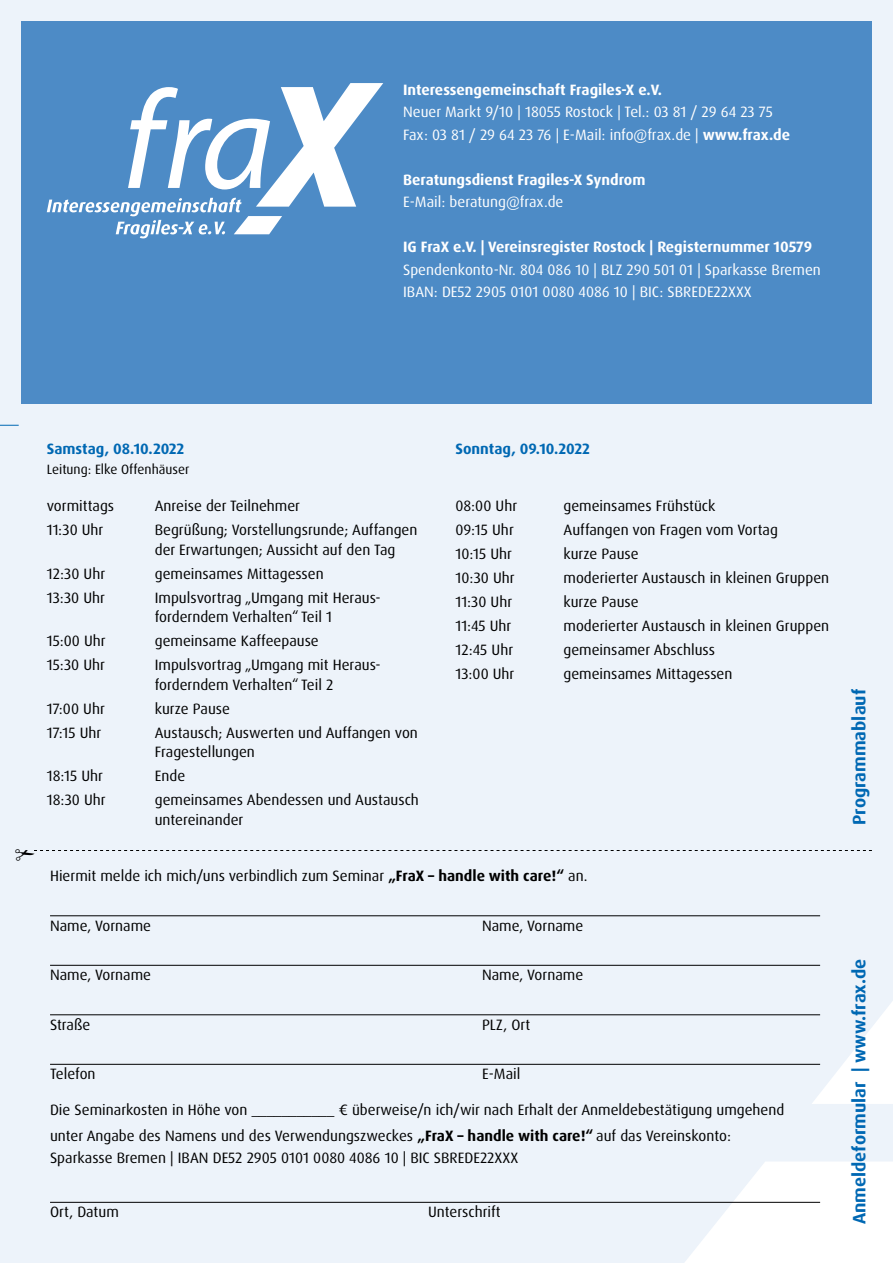
<style>
.page{position:relative;width:893px;height:1263px;background:#edf3fa}
.page>*{position:absolute;margin:0;border:0;box-sizing:border-box;transform-origin:0 0}
.t1{font:700 18px "Dax Pro";color:#0068b3}
.t2{font:15px/19.5px "Dax Pro";color:#000}
.t3{font:15px/22.5px "Dax Pro";color:#fff}
.t4{font:700 15px "Dax Pro";color:#fff}
.t5{font:700 15px "Dax Pro";color:#0068b3}
.t6{font:13.5px "Dax Pro";color:#000}
.s1{font-weight:700}
</style>
<div class="page">
<svg style="left:811px;top:1001px;width:82px;height:103px"></svg>
<svg style="left:684px;top:1162px;width:209px;height:101px"></svg>
<div style="left:21px;top:21px;width:851px;height:383px;background:#4d8bc6"></div>
<svg style="left:47px;top:83px;width:336px;height:155px"></svg>
<hr style="left:50px;top:915px;width:770px;height:1px;background:#000">
<hr style="left:50px;top:965px;width:770px;height:1px;background:#000">
<hr style="left:50px;top:1014px;width:770px;height:1px;background:#000">
<hr style="left:50px;top:1064px;width:770px;height:1px;background:#000">
<hr style="left:50px;top:1202px;width:770px;height:1px;background:#000">
<svg style="left:0;top:425px;width:19px;height:1px"></svg>
<svg style="left:34px;top:850px;width:838px;height:1px"></svg>
<p class="t4" style="left:403px;top:80px;width:260px">Interessengemeinschaft Fragiles-X e.V.</p>
<p class="t3" style="left:403px;top:101px;width:389px">Neuer Markt 9/10 | 18055 Rostock | Tel.: 03 81 / 29 64 23 75<br>Fax: 03 81 / 29 64 23 76 | E-Mail: info@frax.de | <span class="s1">www.frax.de</span></p>
<p class="t4" style="left:403px;top:170px;width:244px">Beratungsdienst Fragiles-X Syndrom</p>
<p class="t3" style="left:403px;top:191px;width:162px">E-Mail: beratung@frax.de</p>
<p class="t4" style="left:403px;top:237px;width:411px">IG FraX e.V. | Vereinsregister Rostock | Registernummer 10579</p>
<p class="t3" style="left:403px;top:258px;width:419px">Spendenkonto-Nr. 804 086 10 | BLZ 290 501 01 | Sparkasse Bremen<br>IBAN: DE52 2905 0101 0080 4086 10 | BIC: SBREDE22XXX</p>
<p class="t5" style="left:47px;top:439px;width:139px">Samstag, 08.10.2022</p>
<p class="t6" style="left:47px;top:460px;width:144px">Leitung: Elke Offenhäuser</p>
<p class="t2" style="left:47px;top:496px;width:69px">vormittags</p>
<p class="t2" style="left:155px;top:496px;width:147px">Anreise der Teilnehmer</p>
<p class="t2" style="left:47px;top:520px;width:58px">11:30 Uhr</p>
<p class="t2" style="left:155px;top:520px;width:264px">Begrüßung; Vorstellungsrunde; Auffangen der Erwartungen; Aussicht auf den Tag</p>
<p class="t2" style="left:47px;top:564px;width:60px">12:30 Uhr</p>
<p class="t2" style="left:155px;top:564px;width:170px">gemeinsames Mittagessen</p>
<p class="t2" style="left:47px;top:588px;width:60px">13:30 Uhr</p>
<p class="t2" style="left:155px;top:588px;width:227px">Impulsvortrag „Umgang mit Heraus&shy;forderndem Verhalten“ Teil 1</p>
<p class="t2" style="left:47px;top:631px;width:60px">15:00 Uhr</p>
<p class="t2" style="left:155px;top:631px;width:166px">gemeinsame Kaffeepause</p>
<p class="t2" style="left:47px;top:655px;width:60px">15:30 Uhr</p>
<p class="t2" style="left:155px;top:655px;width:227px">Impulsvortrag „Umgang mit Heraus&shy;forderndem Verhalten“ Teil 2</p>
<p class="t2" style="left:47px;top:699px;width:60px">17:00 Uhr</p>
<p class="t2" style="left:155px;top:699px;width:77px">kurze Pause</p>
<p class="t2" style="left:47px;top:723px;width:56px">17:15 Uhr</p>
<p class="t2" style="left:155px;top:723px;width:265px">Austausch; Auswerten und Auffangen von<br>Fragestellungen</p>
<p class="t2" style="left:47px;top:766px;width:58px">18:15 Uhr</p>
<p class="t2" style="left:155px;top:766px;width:32px">Ende</p>
<p class="t2" style="left:47px;top:790px;width:60px">18:30 Uhr</p>
<p class="t2" style="left:155px;top:790px;width:266px">gemeinsames Abendessen und Austausch untereinander</p>
<p class="t5" style="left:455px;top:439px;width:136px">Sonntag, 09.10.2022</p>
<p class="t2" style="left:455px;top:496px;width:63px">08:00 Uhr</p>
<p class="t2" style="left:563px;top:496px;width:153px">gemeinsames Frühstück</p>
<p class="t2" style="left:455px;top:520px;width:60px">09:15 Uhr</p>
<p class="t2" style="left:563px;top:520px;width:216px">Auffangen von Fragen vom Vortag</p>
<p class="t2" style="left:455px;top:544px;width:58px">10:15 Uhr</p>
<p class="t2" style="left:563px;top:544px;width:77px">kurze Pause</p>
<p class="t2" style="left:455px;top:568px;width:61px">10:30 Uhr</p>
<p class="t2" style="left:563px;top:568px;width:267px">moderierter Austausch in kleinen Gruppen</p>
<p class="t2" style="left:455px;top:592px;width:58px">11:30 Uhr</p>
<p class="t2" style="left:563px;top:592px;width:77px">kurze Pause</p>
<p class="t2" style="left:455px;top:616px;width:57px">11:45 Uhr</p>
<p class="t2" style="left:563px;top:616px;width:267px">moderierter Austausch in kleinen Gruppen</p>
<p class="t2" style="left:455px;top:640px;width:59px">12:45 Uhr</p>
<p class="t2" style="left:563px;top:640px;width:153px">gemeinsamer Abschluss</p>
<p class="t2" style="left:455px;top:664px;width:60px">13:00 Uhr</p>
<p class="t2" style="left:563px;top:664px;width:170px">gemeinsames Mittagessen</p>
<p class="t2" style="left:50px;top:866px;width:539px">Hiermit melde ich mich/uns verbindlich zum Seminar <span class="s1">„FraX – handle with care!“</span> an.</p>
<p class="t2" style="left:50px;top:916px;width:103px">Name, Vorname</p>
<p class="t2" style="left:482px;top:916px;width:103px">Name, Vorname</p>
<p class="t2" style="left:50px;top:965px;width:103px">Name, Vorname</p>
<p class="t2" style="left:482px;top:965px;width:103px">Name, Vorname</p>
<p class="t2" style="left:50px;top:1015px;width:42px">Straße</p>
<p class="t2" style="left:482px;top:1015px;width:50px">PLZ, Ort</p>
<p class="t2" style="left:50px;top:1064px;width:47px">Telefon</p>
<p class="t2" style="left:482px;top:1064px;width:40px">E-Mail</p>
<p class="t2" style="left:50px;top:1097px;width:736px;line-height:25.5px">Die Seminarkosten in Höhe von ___________ € überweise/n ich/wir nach Erhalt der Anmeldebestätigung umgehend unter Angabe des Namens und des Verwendungszweckes <span class="s1">„FraX – handle with care!“</span> auf das Vereinskonto:</p>
<p class="t2" style="left:50px;top:1148px;width:470px">Sparkasse Bremen | IBAN DE52 2905 0101 0080 4086 10 | BIC SBREDE22XXX</p>
<p class="t2" style="left:50px;top:1202px;width:70px">Ort, Datum</p>
<p class="t2" style="left:428px;top:1202px;width:74px">Unterschrift</p>
<p class="t1" style="left:847px;top:825px;width:137px;rotate:-90deg">Programmablauf</p>
<p class="t1" style="left:847px;top:1224px;width:267px;rotate:-90deg">Anmeldeformular | www.frax.de</p>
</div>
